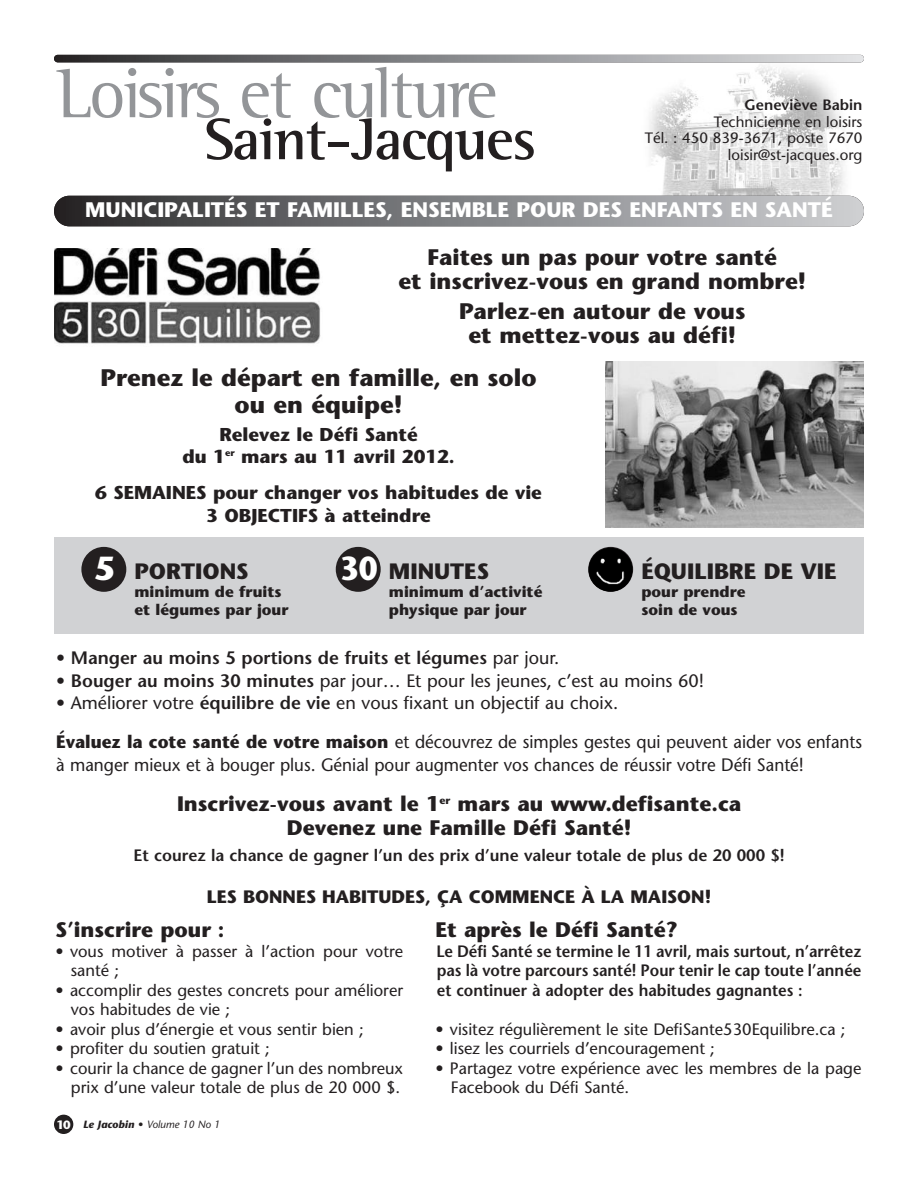
<style>
.page{position:relative;width:918px;height:1188px;background:#fff}
.page>*{position:absolute;margin:0;border:0;box-sizing:border-box;transform-origin:0 0}
.t1{font:72px "Rotis Semi Serif";letter-spacing:-.035em;color:#939598}
.t2{font:700 60px "Rotis Semi Serif";letter-spacing:-.03em;color:#231f20}
.t3{font:700 24px/26.5px "Stone Sans";color:#231f20;text-align:center}
.t4{font:700 22.5px/24px "Stone Sans";color:#231f20;text-align:center}
.t5{font:700 22.2px "Stone Sans";color:#231f20}
.t6{font:700 21px/24px "Stone Sans";color:#231f20;text-align:center}
.t7{font:700 21px "Stone Sans";color:#fff}
.t8{font:700 18.6px/22.5px "Stone Sans";color:#231f20;text-align:center}
.t9{font:18px/39px "Stone Sans";color:#231f20}
.t10{font:18px "Stone Sans";color:#231f20;scale:.95 1}
.t11{font:600 18px "Stone Sans";color:#231f20}
.t12{font:700 18px "Stone Sans";color:#231f20}
.t13{font:16.5px/19.5px "Stone Sans";color:#231f20}
.t14{font:600 16.5px/19.5px "Stone Sans";color:#231f20;text-align:justify;scale:.95 1}
.t15{font:600 16.5px "Stone Sans";color:#231f20}
.t16{font:700 15.3px/18px "Stone Sans";color:#231f20}
.t17{font:15px/16.5px "Stone Sans";color:#231f20;text-align:right}
.t18{font:600 15px "Stone Sans";color:#231f20}
.t19{font:italic 10.5px "Stone Sans";color:#231f20}
.s1{font-size:33.3px;color:#fff}
.s2{font-weight:400}
.s3{font-weight:600}
.s4{font-weight:700}
.s5{font-weight:700;font-style:normal;font-size:12px;color:#fff}
</style>
<div class="page">
<div style="left:54px;top:1115px;width:19px;height:19px;background:#231f20;border-radius:50%"></div>
<div style="left:54px;top:537px;width:810px;height:96px;background:#d1d2d4"></div>
<img style="left:629px;top:54px;width:224px;height:173px">
<svg style="left:54px;top:55px;width:810px;height:7px;background:#88888b"></svg>
<div style="left:54px;top:196px;width:810px;height:30px;background:linear-gradient(to right,#2b2a2c,#d1d3d6);border-radius:15px"></div>
<img style="left:54px;top:248px;width:267px;height:96px">
<div style="left:81px;top:547px;width:45px;height:45px;background:#231f20;border-radius:50%"></div>
<div style="left:336px;top:547px;width:45px;height:45px;background:#231f20;border-radius:50%"></div>
<svg style="left:588px;top:547px;width:45px;height:45px"></svg>
<img style="left:589px;top:548px;width:43px;height:44px;border-radius:50%">
<img style="left:605px;top:361px;width:259px;height:166px">
<h1 class="t1" style="left:57px;top:69px;width:443px">Loisirs et culture</h1>
<h2 class="t2" style="left:204px;top:119px;width:334px">Saint-Jacques</h2>
<p class="t18" style="left:745px;top:99px;width:119px">Geneviève Babin</p>
<p class="t17" style="left:645px;top:115px;width:219px">Technicienne en loisirs<br>Tél. : 450 839-3671, poste 7670 loisir@st-jacques.org</p>
<p class="t7" style="left:85px;top:202px;width:749px">MUNICIPALITÉS ET FAMILLES, ENSEMBLE POUR DES ENFANTS EN SANTÉ</p>
<h3 class="t4" style="left:398px;top:248px;width:409px">Faites un pas pour votre santé<br>et inscrivez-vous en grand nombre!</h3>
<h3 class="t4" style="left:459px;top:302px;width:288px">Parlez-en autour de vous et mettez-vous au défi!</h3>
<h3 class="t3" style="left:101px;top:367px;width:438px">Prenez le départ en famille, en solo ou en équipe!</h3>
<p class="t8" style="left:182px;top:425px;width:274px">Relevez le Défi Santé<br>du 1<sup>er</sup> mars au 11 avril 2012.</p>
<p class="t8" style="left:95px;top:483px;width:448px">6 SEMAINES pour changer vos habitudes de vie<br>3 OBJECTIFS à atteindre</p>
<h3 class="t5" style="left:94px;top:563px;width:156px"><span class="s1">5</span> PORTIONS</h3>
<p class="t16" style="left:135px;top:584px;width:155px">minimum de fruits et légumes par jour</p>
<h3 class="t5" style="left:340px;top:563px;width:150px"><span class="s1">30</span> MINUTES</h3>
<p class="t16" style="left:389px;top:584px;width:155px">minimum d’activité physique par jour</p>
<h3 class="t5" style="left:641px;top:563px;width:197px">ÉQUILIBRE DE VIE</h3>
<p class="t16" style="left:641px;top:584px;width:106px">pour prendre soin de vous</p>
<p class="t11" style="left:56px;top:651px;width:505px"><span class="s2">•</span> Manger au moins 5 portions de fruits et légumes <span class="s2">par jour.</span></p>
<p class="t9" style="left:56px;top:663px;width:650px">• <span class="s3">Bouger au moins 30 minutes</span> par jour… Et pour les jeunes, c’est au moins 60!</p>
<p class="t9" style="left:56px;top:685px;width:807px">• Améliorer votre <span class="s3">équilibre de vie</span> en vous fixant un objectif au choix.<br><span class="s4">Évaluez la cote santé de votre maison</span> et découvrez de simples gestes qui peuvent aider vos enfants</p>
<p class="t10" style="left:56px;top:757px;width:789px">à manger mieux et à bouger plus. Génial pour augmenter vos chances de réussir votre Défi Santé!</p>
<p class="t6" style="left:177px;top:794px;width:566px">Inscrivez-vous avant le 1<sup>er</sup> mars au www.defisante.ca<br>Devenez une Famille Défi Santé!</p>
<p class="t15" style="left:134px;top:849px;width:653px">Et courez la chance de gagner l’un des prix d’une valeur totale de plus de 20 000 $!</p>
<p class="t12" style="left:207px;top:889px;width:506px">LES BONNES HABITUDES, ÇA COMMENCE À LA MAISON!</p>
<p class="t6" style="left:56px;top:920px;width:170px">S’inscrire pour :</p>
<p class="t13" style="left:71px;top:943px;width:334px;text-indent:-15px">• vous motiver à passer à l’action pour votre santé ;</p>
<p class="t13" style="left:71px;top:982px;width:334px;text-indent:-15px">• accomplir des gestes concrets pour améliorer vos habitudes de vie ;</p>
<p class="t13" style="left:56px;top:1021px;width:310px">• avoir plus d’énergie et vous sentir bien ;</p>
<p class="t13" style="left:56px;top:1040px;width:216px">• profiter du soutien gratuit ;</p>
<p class="t13" style="left:56px;top:1060px;width:349px;text-align:right">• courir la chance de gagner l’un des nombreux prix d’une valeur totale de plus de 20 000 $.</p>
<p class="t19" style="left:56px;top:1121px;width:165px"><span class="s5">10</span> <span class="s4">Le Jacobin •</span> Volume 10 No 1</p>
<p class="t6" style="left:435px;top:920px;width:244px">Et après le Défi Santé?</p>
<p class="t14" style="left:436px;top:943px;width:449px">Le Défi Santé se termine le 11 avril, mais surtout, n’arrêtez pas là votre parcours santé! Pour tenir le cap toute l’année et continuer à adopter des habitudes gagnantes :</p>
<p class="t13" style="left:435px;top:1021px;width:412px">• visitez régulièrement le site DefiSante530Equilibre.ca ;</p>
<p class="t13" style="left:435px;top:1041px;width:281px">• lisez les courriels d’encouragement ;</p>
<p class="t13" style="left:451px;top:1060px;width:412px;text-indent:-15px">• Partagez votre expérience avec les membres de la page<br>Facebook du Défi Santé.</p>
</div>
